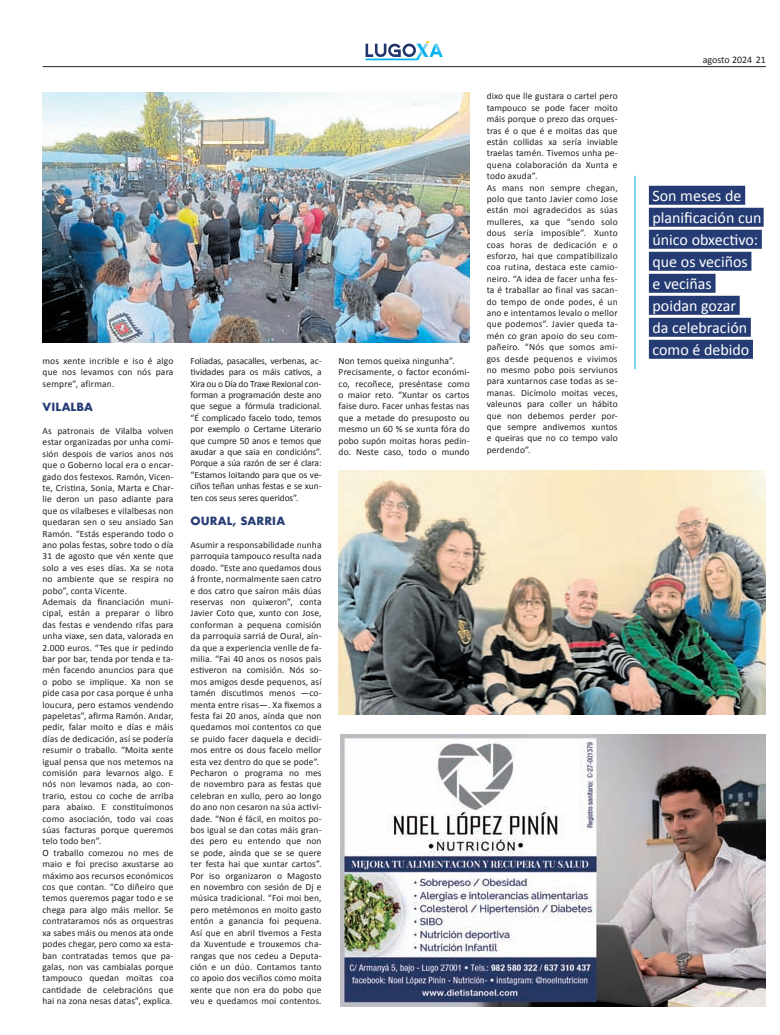
<style>
.page{position:relative;width:780px;height:1035px;background:#fff}
.page>*{position:absolute;margin:0;border:0;box-sizing:border-box;transform-origin:0 0}
.t1{font:16px/22px "Calibri";color:#fff}
.t2{font:700 11px "Futura";letter-spacing:.01em;color:#253b73}
.t3{font:10px "Calibri";color:#231f20}
.t4{font:9.5px/11.4px "Calibri";letter-spacing:.01em;color:#231f20}
</style>
<div class="page">
<svg style="left:365px;top:41px;width:78px;height:19px"></svg>
<hr style="left:43px;top:66px;width:722px;height:1px;background:#231f20">
<img style="left:43px;top:92px;width:427px;height:250px">
<img style="left:338px;top:471px;width:427px;height:243px">
<hr style="left:634px;top:176px;width:1px;height:193px;background:#00aeef">
<div style="left:649px;top:186px;width:96px;height:19px;background:#253b73"></div>
<div style="left:649px;top:208px;width:114px;height:19px;background:#253b73"></div>
<div style="left:649px;top:230px;width:112px;height:19px;background:#253b73"></div>
<div style="left:649px;top:252px;width:102px;height:19px;background:#253b73"></div>
<div style="left:649px;top:274px;width:66px;height:19px;background:#253b73"></div>
<div style="left:649px;top:296px;width:90px;height:19px;background:#253b73"></div>
<div style="left:649px;top:318px;width:101px;height:19px;background:#253b73"></div>
<div style="left:649px;top:340px;width:104px;height:19px;background:#253b73"></div>
<img style="left:340px;top:734px;width:425px;height:272px">
<p class="t4" style="left:43px;top:354px;width:132px;text-align:justify">mos xente incrible e iso é algo que nos levamos con nós para sempre”, afirman.</p>
<p class="t2" style="left:43px;top:399px;width:52px">VILALBA</p>
<p class="t4" style="left:43px;top:424px;width:132px">As patronais de Vilalba volven estar organizadas por unha comi&shy;sión despois de varios anos nos que o Goberno local era o encar&shy;gado dos festexos. Ramón, Vicen&shy;te, Cristina, Sonia, Marta e Char&shy;lie deron un paso adiante para que os vilalbeses e vilalbesas non quedaran sen o seu ansiado San<br>Ramón. “Estás esperando todo o ano polas festas, sobre todo o día<br>31 de agosto que vén xente que solo a ves eses días. Xa se nota no ambiente que se respira no pobo”, conta Vicente.<br>Ademais da financiación muni&shy;cipal, están a preparar o libro das festas e vendendo rifas para unha viaxe, sen data, valorada en<br>2.000 euros. “Tes que ir pedindo bar por bar, tenda por tenda e ta&shy;mén facendo anuncios para que o pobo se implique. Xa non se pide casa por casa porque é unha loucura, pero estamos vendendo papeletas”, afirma Ramón. Andar, pedir, falar moito e días e máis días de dedicación, así se podería resumir o traballo. “Moita xente igual pensa que nos metemos na comisión para levarnos algo. E nós non levamos nada, ao con&shy;trario, estou co coche de arriba para abaixo. E constituímonos como asociación, todo vai coas súas facturas porque queremos telo todo ben”.<br>O traballo comezou no mes de maio e foi preciso axustarse ao máximo aos recursos económicos cos que contan. “Co diñeiro que temos queremos pagar todo e se chega para algo máis mellor. Se contrataramos nós as orquestras xa sabes máis ou menos ata onde podes chegar, pero como xa esta&shy;ban contratadas temos que pa&shy;galas, non vas cambialas porque tampouco quedan moitas coa cantidade de celebracións que hai na zona nesas datas”, explica.</p>
<p class="t4" style="left:190px;top:354px;width:132px;text-align:justify">Foliadas, pasacalles, verbenas, ac&shy;tividades para os máis cativos, a Xira ou o Día do Traxe Rexional con&shy;forman a programación deste ano que segue a fórmula tradicional. “É complicado facelo todo, temos por exemplo o Certame Literario que cumpre 50 anos e temos que axudar a que saia en condicións”.<br>Porque a súa razón de ser é clara: “Estamos loitando para que os ve&shy;ciños teñan unhas festas e se xun&shy;ten cos seus seres queridos”.</p>
<p class="t2" style="left:190px;top:513px;width:96px">OURAL, SARRIA</p>
<p class="t4" style="left:190px;top:538px;width:132px">Asumir a responsabilidade nunha parroquia tampouco resulta nada doado. “Este ano quedamos dous á fronte, normalmente saen catro e dos catro que saíron máis dúas reservas non quixeron”, conta<br>Javier Coto que, xunto con Jose, conforman a pequena comisión da parroquia sarriá de Oural, aín&shy;da que a experiencia venlle de fa&shy;milia. “Fai 40 anos os nosos pais estiveron na comisión. Nós so&shy;mos amigos desde pequenos, así tamén discutimos menos —co&shy;menta entre risas—. Xa fixemos a festa fai 20 anos, aínda que non quedamos moi contentos co que se puido facer daquela e decidi&shy;mos entre os dous facelo mellor esta vez dentro do que se pode”.<br>Pecharon o programa no mes de novembro para as festas que celebran en xullo, pero ao longo do ano non cesaron na súa activi&shy;dade. “Non é fácil, en moitos po&shy;bos igual se dan cotas máis gran&shy;des pero eu entendo que non se pode, aínda que se se quere ter festa hai que xuntar cartos”.<br>Por iso organizaron o Magosto en novembro con sesión de Dj e música tradicional. “Foi moi ben, pero metémonos en moito gasto entón a ganancia foi pequena.<br>Así que en abril tivemos a Festa da Xuventude e trouxemos cha&shy;rangas que nos cedeu a Deputa&shy;ción e un dúo. Contamos tanto co apoio dos veciños como moita xente que non era do pobo que veu e quedamos moi contentos.</p>
<p class="t4" style="left:338px;top:354px;width:132px">Non temos queixa ningunha”.<br>Precisamente, o factor económi&shy;co, recoñece, preséntase como o maior reto. “Xuntar os cartos faise duro. Facer unhas festas nas que a metade do presuposto ou mesmo un 60 % se xunta fóra do pobo supón moitas horas pedin&shy;do. Neste caso, todo o mundo</p>
<p class="t4" style="left:486px;top:90px;width:132px">dixo que lle gustara o cartel pero tampouco se pode facer moito máis porque o prezo das orques&shy;tras é o que é e moitas das que están collidas xa sería inviable traelas tamén. Tivemos unha pe&shy;quena colaboración da Xunta e todo axuda”.<br>As mans non sempre chegan, polo que tanto Javier como Jose están moi agradecidos as súas mulleres, xa que “sendo solo dous sería imposible”. Xunto coas horas de dedicación e o esforzo, hai que compatibilizalo coa rutina, destaca este camio&shy;neiro. “A idea de facer unha fes&shy;ta é traballar ao final vas sacan&shy;do tempo de onde podes, é un ano e intentamos levalo o mellor que podemos”. Javier queda ta&shy;mén co gran apoio do seu com&shy;pañeiro. “Nós que somos ami&shy;gos desde pequenos e vivimos no mesmo pobo pois serviunos para xuntarnos case todas as se&shy;manas. Dicímolo moitas veces, valeunos para coller un hábito que non debemos perder por&shy;que sempre andivemos xuntos e queiras que no co tempo valo perdendo”.</p>
<p class="t3" style="left:702px;top:54px;width:65px">agosto 2024 21</p>
<h1 class="t1" style="left:652px;top:184px;width:111px">Son meses de planificación cun único obxectivo: que os veciños<br>e veciñas<br>poidan gozar<br>da celebración como é debido</h1>
</div>
